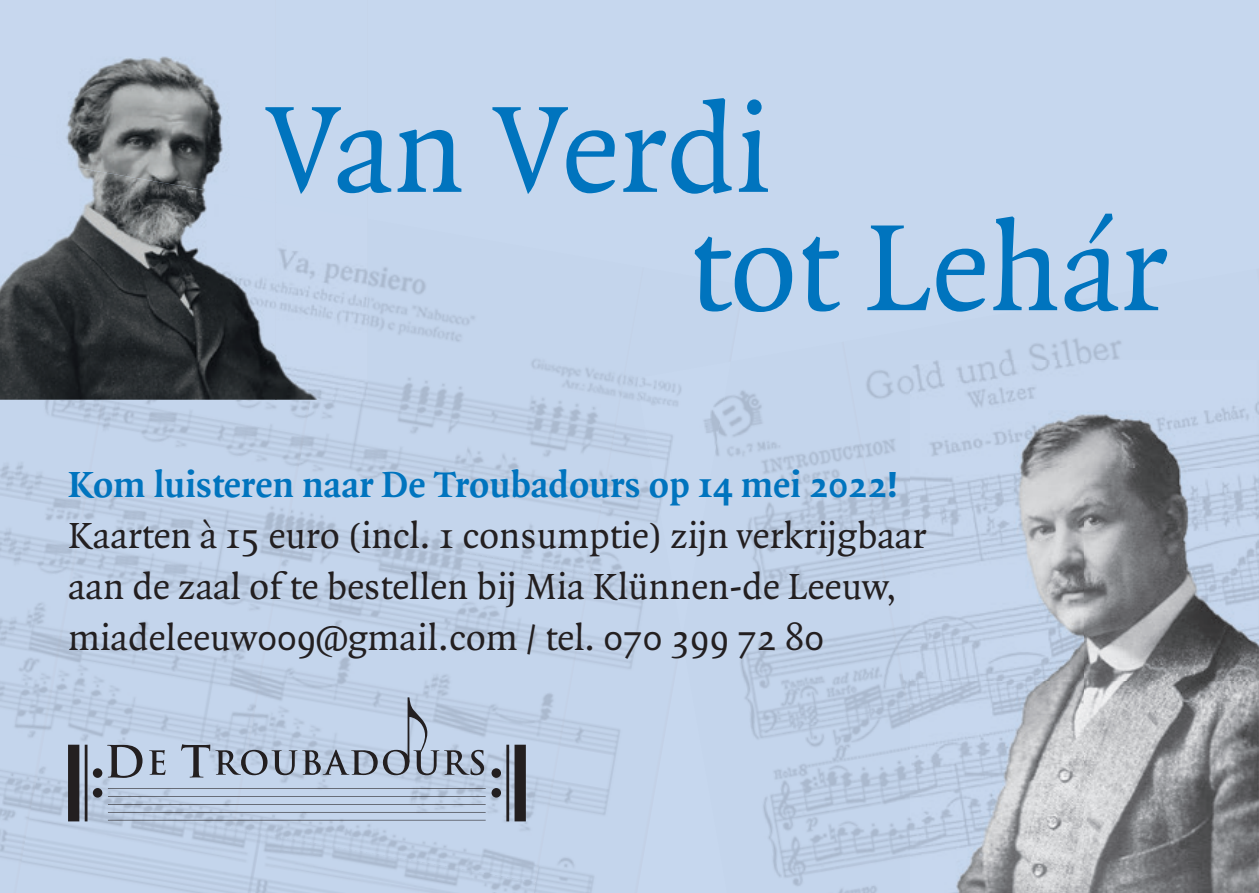
<style>
.page{position:relative;width:1259px;height:893px;background:#c6d7ee}
.page>*{position:absolute;margin:0;border:0;box-sizing:border-box;transform-origin:0 0}
.t1{font:132px/118.2px "Quadraat";color:#0074be}
.t2{font:39px/51px "Quadraat";color:#231f20}
.t3{font:700 39px "Quadraat";color:#0074be}
</style>
<div class="page">
<img style="left:744px;top:391px;width:115px;height:132px">
<img style="left:843px;top:338px;width:279px;height:95px">
<img style="left:859px;top:423px;width:51px;height:282px">
<img style="left:744px;top:523px;width:164px;height:182px">
<img style="left:750px;top:705px;width:160px;height:188px">
<img style="left:310px;top:267px;width:223px;height:254px">
<img style="left:533px;top:359px;width:211px;height:534px">
<img style="left:104px;top:400px;width:206px;height:393px">
<img style="left:0;top:400px;width:104px;height:460px">
<img style="left:234px;top:521px;width:356px;height:362px">
<img style="left:16px;top:793px;width:520px;height:100px">
<img style="left:636px;top:362px;width:95px;height:276px">
<img style="left:66px;top:56px;width:157px;height:98px">
<img style="left:0;top:154px;width:275px;height:246px">
<img style="left:275px;top:248px;width:93px;height:152px">
<img style="left:910px;top:361px;width:349px;height:532px">
<svg style="left:491px;top:745px;width:35px;height:76px"></svg>
<hr style="left:108px;top:804px;width:378px;height:1px;background:#231f20">
<hr style="left:108px;top:796px;width:378px;height:1px;background:#231f20">
<hr style="left:108px;top:820px;width:378px;height:1px;background:#231f20">
<hr style="left:108px;top:812px;width:378px;height:1px;background:#231f20">
<hr style="left:108px;top:788px;width:378px;height:1px;background:#231f20">
<svg style="left:68px;top:745px;width:74px;height:76px"></svg>
<svg style="left:149px;top:750px;width:16px;height:25px"></svg>
<svg style="left:181px;top:697px;width:303px;height:80px"></svg>
<h1 class="t1" style="left:689px;top:95px;width:479px;text-indent:-424px">Van Verdi<br>tot Lehár</h1>
<p class="t3" style="left:68px;top:464px;width:831px">Kom luisteren naar De Troubadours op 14 mei 2022!</p>
<p class="t2" style="left:68px;top:511px;width:859px">Kaarten à 15 euro (incl. 1 consumptie) zijn verkrijgbaar aan de zaal of te bestellen bij Mia Klünnen-de Leeuw, miadeleeuw009@gmail.com / tel. 070 399 72 80</p>
</div>
